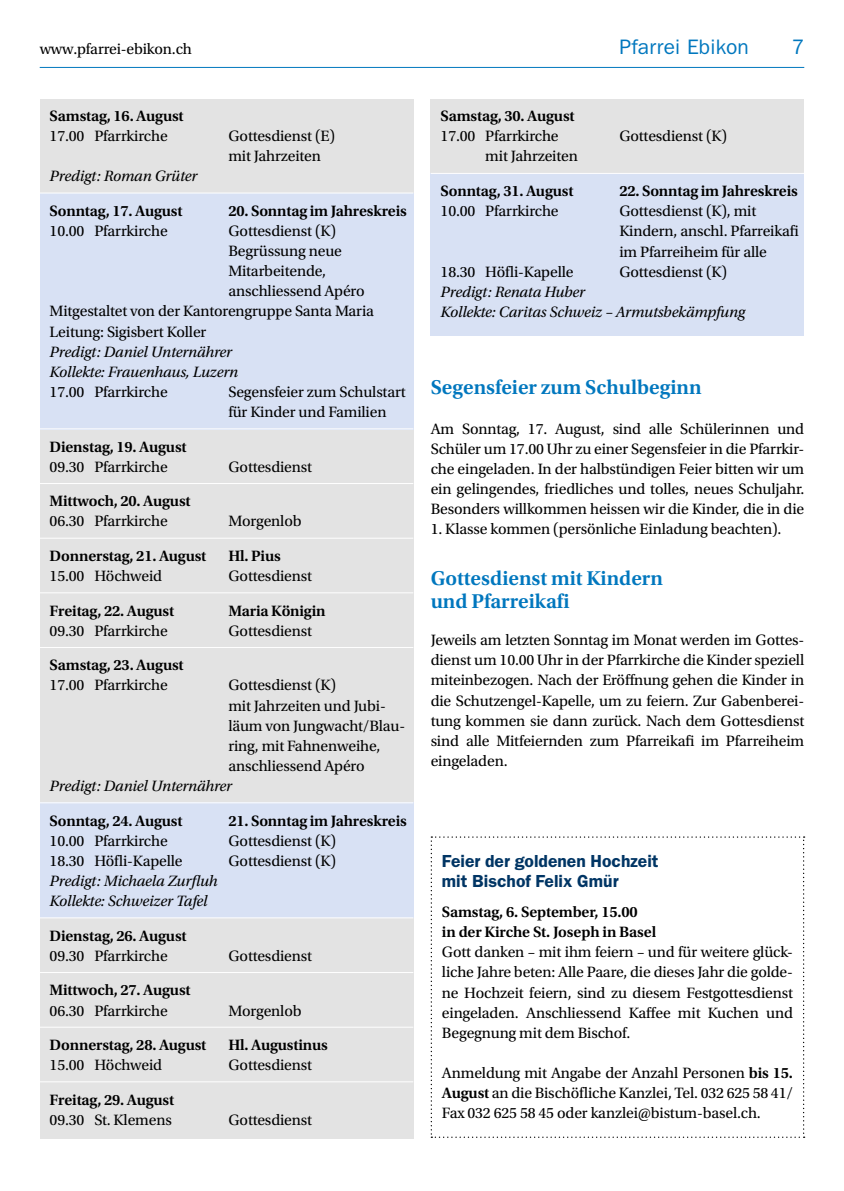
<style>
.page{position:relative;width:844px;height:1191px;background:#fff}
.page>*{position:absolute;margin:0;border:0;box-sizing:border-box;transform-origin:0 0}
.t1{font:600 21px/22.8px "Utopia Std";color:#0077be}
.t2{font:21px "ITC Franklin Gothic Std";letter-spacing:.01em;color:#0077be}
.t3{font:600 17.5px/20.1px "ITC Franklin Gothic Std";color:#003564}
.t4{font:15.75px/20.1px "Utopia Std";letter-spacing:-.01em;color:#000}
.t5{font:600 15.75px/20.1px "Utopia Std";letter-spacing:-.01em;color:#000}
.t6{font:italic 15.75px/20.1px "Utopia Std";letter-spacing:-.01em;color:#000}
.s1{font-weight:600}
</style>
<div class="page">
<hr style="left:40px;top:67px;width:764px;height:1px;background:#0077be">
<div style="left:40px;top:99px;width:373px;height:1039px;background:#e3e3e3"></div>
<div style="left:430px;top:99px;width:374px;height:234px;background:#e3e3e3"></div>
<div style="left:430px;top:173px;width:374px;height:163px;background:#d8e1f4"></div>
<div style="left:40px;top:193px;width:373px;height:236px;background:#d8e1f4"></div>
<div style="left:40px;top:802px;width:373px;height:116px;background:#d8e1f4"></div>
<hr style="left:40px;top:193px;width:373px;height:1px;background:#fff">
<hr style="left:40px;top:428px;width:373px;height:1px;background:#fff">
<hr style="left:40px;top:483px;width:373px;height:1px;background:#fff">
<hr style="left:40px;top:538px;width:373px;height:1px;background:#fff">
<hr style="left:40px;top:592px;width:373px;height:1px;background:#fff">
<hr style="left:40px;top:647px;width:373px;height:1px;background:#fff">
<hr style="left:40px;top:802px;width:373px;height:1px;background:#fff">
<hr style="left:40px;top:917px;width:373px;height:1px;background:#fff">
<hr style="left:40px;top:972px;width:373px;height:1px;background:#fff">
<hr style="left:40px;top:1026px;width:373px;height:1px;background:#fff">
<hr style="left:40px;top:1081px;width:373px;height:1px;background:#fff">
<hr style="left:430px;top:173px;width:374px;height:1px;background:#fff">
<svg style="left:430px;top:836px;width:374px;height:301px"></svg>
<p class="t4" style="left:40px;top:39px;width:154px">www.pfarrei-ebikon.ch</p>
<h1 class="t2" style="left:619px;top:35px;width:131px">Pfarrei Ebikon</h1>
<h1 class="t2" style="left:791px;top:35px;width:14px">7</h1>
<p class="t5" style="left:50px;top:106px;width:135px">Samstag, 16. August</p>
<p class="t4" style="left:50px;top:126px;width:119px">17.00 Pfarrkirche</p>
<p class="t4" style="left:228px;top:126px;width:108px">Gottesdienst (E) mit Jahrzeiten</p>
<p class="t6" style="left:50px;top:166px;width:149px">Predigt: Roman Grüter</p>
<p class="t5" style="left:50px;top:201px;width:134px">Sonntag, 17. August</p>
<p class="t5" style="left:228px;top:201px;width:180px">20. Sonntag im Jahreskreis</p>
<p class="t4" style="left:50px;top:221px;width:119px">10.00 Pfarrkirche</p>
<p class="t4" style="left:228px;top:221px;width:109px">Gottesdienst (K)</p>
<p class="t4" style="left:228px;top:241px;width:115px">Begrüssung neue</p>
<p class="t4" style="left:228px;top:261px;width:99px">Mitarbeitende,</p>
<p class="t4" style="left:228px;top:281px;width:138px">anschliessend Apéro</p>
<p class="t4" style="left:50px;top:301px;width:326px">Mitgestaltet von der Kantorengruppe Santa Maria</p>
<p class="t4" style="left:50px;top:322px;width:158px">Leitung: Sigisbert Koller</p>
<p class="t6" style="left:50px;top:342px;width:190px">Predigt: Daniel Unternährer<br>Kollekte: Frauenhaus, Luzern</p>
<p class="t4" style="left:50px;top:382px;width:119px">17.00 Pfarrkirche</p>
<p class="t4" style="left:228px;top:382px;width:179px">Segensfeier zum Schulstart für Kinder und Familien</p>
<p class="t5" style="left:50px;top:437px;width:138px">Dienstag, 19. August</p>
<p class="t4" style="left:50px;top:457px;width:119px">09.30 Pfarrkirche</p>
<p class="t4" style="left:228px;top:457px;width:85px">Gottesdienst</p>
<p class="t5" style="left:50px;top:491px;width:142px">Mittwoch, 20. August</p>
<p class="t4" style="left:50px;top:511px;width:119px">06.30 Pfarrkirche</p>
<p class="t4" style="left:228px;top:511px;width:75px">Morgenlob</p>
<p class="t5" style="left:50px;top:546px;width:158px">Donnerstag, 21. August</p>
<p class="t5" style="left:228px;top:546px;width:54px">Hl. Pius</p>
<p class="t4" style="left:50px;top:566px;width:114px">15.00 Höchweid</p>
<p class="t4" style="left:228px;top:566px;width:85px">Gottesdienst</p>
<p class="t5" style="left:50px;top:600px;width:126px">Freitag, 22. August</p>
<p class="t5" style="left:228px;top:600px;width:99px">Maria Königin</p>
<p class="t4" style="left:50px;top:621px;width:119px">09.30 Pfarrkirche</p>
<p class="t4" style="left:228px;top:621px;width:85px">Gottesdienst</p>
<p class="t5" style="left:50px;top:655px;width:135px">Samstag, 23. August</p>
<p class="t4" style="left:50px;top:675px;width:119px">17.00 Pfarrkirche</p>
<p class="t4" style="left:228px;top:675px;width:178px">Gottesdienst (K)<br>mit Jahrzeiten und Jubi&shy;läum von Jungwacht/Blau&shy;ring, mit Fahnenweihe, anschliessend Apéro</p>
<p class="t6" style="left:50px;top:776px;width:184px">Predigt: Daniel Unternährer</p>
<p class="t5" style="left:50px;top:810px;width:134px">Sonntag, 24. August</p>
<p class="t5" style="left:228px;top:810px;width:180px">21. Sonntag im Jahreskreis</p>
<p class="t4" style="left:50px;top:831px;width:119px">10.00 Pfarrkirche</p>
<p class="t4" style="left:228px;top:831px;width:109px">Gottesdienst (K)</p>
<p class="t4" style="left:50px;top:851px;width:134px">18.30 Höfli-Kapelle</p>
<p class="t4" style="left:228px;top:851px;width:109px">Gottesdienst (K)</p>
<p class="t6" style="left:50px;top:871px;width:169px">Predigt: Michaela Zurfluh<br>Kollekte: Schweizer Tafel</p>
<p class="t5" style="left:50px;top:925px;width:138px">Dienstag, 26. August</p>
<p class="t4" style="left:50px;top:946px;width:119px">09.30 Pfarrkirche</p>
<p class="t4" style="left:228px;top:946px;width:85px">Gottesdienst</p>
<p class="t5" style="left:50px;top:980px;width:142px">Mittwoch, 27. August</p>
<p class="t4" style="left:50px;top:1000px;width:119px">06.30 Pfarrkirche</p>
<p class="t4" style="left:228px;top:1000px;width:75px">Morgenlob</p>
<p class="t5" style="left:50px;top:1035px;width:158px">Donnerstag, 28. August</p>
<p class="t5" style="left:228px;top:1035px;width:101px">Hl. Augustinus</p>
<p class="t4" style="left:50px;top:1055px;width:114px">15.00 Höchweid</p>
<p class="t4" style="left:228px;top:1055px;width:85px">Gottesdienst</p>
<p class="t5" style="left:50px;top:1089px;width:126px">Freitag, 29. August</p>
<p class="t4" style="left:50px;top:1110px;width:124px">09.30 St. Klemens</p>
<p class="t4" style="left:228px;top:1110px;width:85px">Gottesdienst</p>
<p class="t5" style="left:440px;top:106px;width:135px">Samstag, 30. August</p>
<p class="t4" style="left:440px;top:126px;width:119px">17.00 Pfarrkirche</p>
<p class="t4" style="left:619px;top:126px;width:109px">Gottesdienst (K)</p>
<p class="t4" style="left:485px;top:146px;width:94px">mit Jahrzeiten</p>
<p class="t5" style="left:440px;top:181px;width:134px">Sonntag, 31. August</p>
<p class="t5" style="left:619px;top:181px;width:180px">22. Sonntag im Jahreskreis</p>
<p class="t4" style="left:440px;top:201px;width:119px">10.00 Pfarrkirche</p>
<p class="t4" style="left:619px;top:201px;width:181px">Gottesdienst (K), mit<br>Kindern, anschl. Pfarreikafi im Pfarreiheim für alle</p>
<p class="t4" style="left:440px;top:262px;width:134px">18.30 Höfli-Kapelle</p>
<p class="t4" style="left:619px;top:262px;width:109px">Gottesdienst (K)</p>
<p class="t6" style="left:440px;top:282px;width:306px">Predigt: Renata Huber<br>Kollekte: Caritas Schweiz – Armutsbekämpfung</p>
<h1 class="t1" style="left:430px;top:375px;width:272px">Segensfeier zum Schulbeginn</h1>
<p class="t4" style="left:430px;top:419px;width:375px;text-align:justify">Am Sonntag, 17. August, sind alle Schülerinnen und Schüler um 17.00 Uhr zu einer Segensfeier in die Pfarrkir&shy;che eingeladen. In der halbstündigen Feier bitten wir um ein gelingendes, friedliches und tolles, neues Schuljahr.<br>Besonders willkommen heissen wir die Kinder, die in die</p>
<p class="t4" style="left:430px;top:519px;width:352px">1. Klasse kommen (persönliche Einladung beachten).</p>
<h1 class="t1" style="left:430px;top:567px;width:234px">Gottesdienst mit Kindern und Pfarreikafi</h1>
<p class="t4" style="left:430px;top:630px;width:375px;text-align:justify">Jeweils am letzten Sonntag im Monat werden im Gottes&shy;dienst um 10.00 Uhr in der Pfarrkirche die Kinder speziell miteinbezogen. Nach der Eröffnung gehen die Kinder in die Schutzengel-Kapelle, um zu feiern. Zur Gabenberei&shy;tung kommen sie dann zurück. Nach dem Gottesdienst sind alle Mitfeiernden zum Pfarreikafi im Pfarreiheim eingeladen.</p>
<p class="t3" style="left:442px;top:850px;width:218px">Feier der goldenen Hochzeit mit Bischof Felix Gmür</p>
<p class="t5" style="left:442px;top:902px;width:216px">Samstag, 6. September, 15.00<br>in der Kirche St. Joseph in Basel</p>
<p class="t4" style="left:442px;top:942px;width:352px">Gott danken – mit ihm feiern – und für weitere glück&shy;liche Jahre beten: Alle Paare, die dieses Jahr die golde&shy;ne Hochzeit feiern, sind zu diesem Festgottesdienst eingeladen. Anschliessend Kaffee mit Kuchen und Begegnung mit dem Bischof.</p>
<p class="t4" style="left:442px;top:1063px;width:352px;text-align:justify">Anmeldung mit Angabe der Anzahl Personen <span class="s1">bis 15.<br>August</span> an die Bischöfliche Kanzlei, Tel. 032 625 58 41/ Fax 032 625 58 45 oder kanzlei@bistum-basel.ch.</p>
</div>
